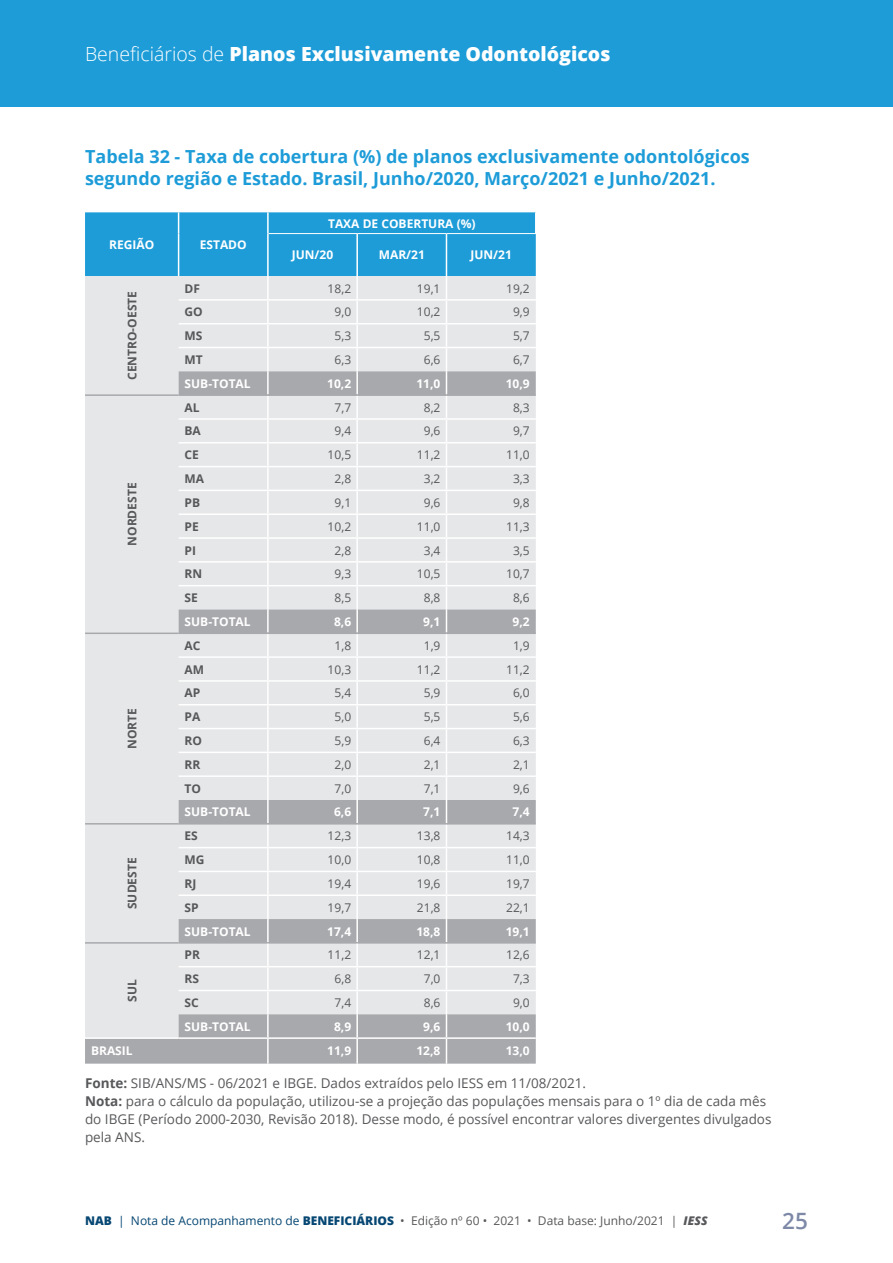
<style>
.page{position:relative;width:893px;height:1263px;background:#fff}
.page>*{position:absolute;margin:0;border:0;box-sizing:border-box;transform-origin:0 0}
.t1{font:600 22.5px "Open Sans";color:#7d89a7}
.t2{font:800 19.5px "Open Sans";color:#fff}
.t3{font:700 18px/22.5px "Open Sans";color:#1d9cd8}
.t4{font:13.5px/18px "Open Sans";color:#57585a}
.t5{font:12px "Open Sans";color:#57585a}
.t6{font:700 12px "Open Sans";color:#fff}
.t7{font:700 12px "Open Sans";color:#57585a}
.s1{font-weight:300}
.s2{font-weight:700}
.s3{font-weight:800;color:#064773}
.s4{color:#064773}
.s5{font-weight:800;font-style:italic}
</style>
<div class="page">
<div style="left:0;top:0;width:893px;height:106px;background:#1d9cd8"></div>
<svg style="left:85px;top:212px;width:451px;height:852px;background:#cfd9e0"></svg>
<hr style="left:269px;top:233px;width:88px;height:1px;background:#fff">
<hr style="left:357px;top:233px;width:89px;height:1px;background:#fff">
<hr style="left:446px;top:233px;width:90px;height:1px;background:#fff">
<h2 class="t2" style="left:85px;top:39px;width:527px"><span class="s1">Beneficiários de</span> Planos Exclusivamente Odontológicos</h2>
<h3 class="t3" style="left:85px;top:144px;width:666px">Tabela 32 - Taxa de cobertura (%) de planos exclusivamente odontológicos segundo região e Estado. Brasil, Junho/2020, Março/2021 e Junho/2021.</h3>
<p class="t6" style="left:109px;top:236px;width:45px">Região</p>
<p class="t6" style="left:200px;top:236px;width:16px">Estado</p>
<p class="t6" style="left:328px;top:215px;width:63px">taxade cobert</p>
<p class="t6" style="left:428px;top:215px;width:49px">ura (%)</p>
<p class="t6" style="left:292px;top:247px;width:43px">Jun/20</p>
<p class="t6" style="left:379px;top:247px;width:48px">Mar/21</p>
<p class="t6" style="left:470px;top:247px;width:43px">Jun/21</p>
<p class="t7" style="left:124px;top:380px;width:90px;rotate:-90deg">CENTRO-OESTE</p>
<p class="t7" style="left:124px;top:546px;width:65px;rotate:-90deg">N ORDESTE</p>
<p class="t7" style="left:124px;top:749px;width:42px;rotate:-90deg">NORTE</p>
<p class="t7" style="left:124px;top:909px;width:53px;rotate:-90deg">SU DESTE</p>
<p class="t7" style="left:124px;top:1002px;width:24px;rotate:-90deg">SUL</p>
<p class="t7" style="left:185px;top:280px;width:17px">DF</p>
<p class="t5" style="left:328px;top:280px;width:25px">18,2</p>
<p class="t5" style="left:417px;top:280px;width:25px">19,1</p>
<p class="t5" style="left:506px;top:280px;width:25px">19,2</p>
<p class="t7" style="left:185px;top:304px;width:20px">GO</p>
<p class="t5" style="left:334px;top:304px;width:18px">9,0</p>
<p class="t5" style="left:417px;top:304px;width:25px">10,2</p>
<p class="t5" style="left:513px;top:304px;width:18px">9,9</p>
<p class="t7" style="left:185px;top:327px;width:19px">MS</p>
<p class="t5" style="left:334px;top:328px;width:18px">5,3</p>
<p class="t5" style="left:424px;top:328px;width:18px">5,5</p>
<p class="t5" style="left:513px;top:328px;width:18px">5,7</p>
<p class="t7" style="left:185px;top:351px;width:20px">MT</p>
<p class="t5" style="left:334px;top:351px;width:18px">6,3</p>
<p class="t5" style="left:424px;top:351px;width:18px">6,6</p>
<p class="t5" style="left:513px;top:351px;width:18px">6,7</p>
<p class="t6" style="left:185px;top:375px;width:68px">SU B-TOTAL</p>
<p class="t6" style="left:327px;top:375px;width:26px">10,2</p>
<p class="t6" style="left:416px;top:375px;width:26px">11,0</p>
<p class="t6" style="left:506px;top:375px;width:26px">10,9</p>
<p class="t7" style="left:185px;top:399px;width:17px">AL</p>
<p class="t5" style="left:334px;top:399px;width:18px">7,7</p>
<p class="t5" style="left:424px;top:399px;width:18px">8,2</p>
<p class="t5" style="left:513px;top:399px;width:18px">8,3</p>
<p class="t7" style="left:185px;top:423px;width:18px">BA</p>
<p class="t5" style="left:334px;top:423px;width:18px">9,4</p>
<p class="t5" style="left:424px;top:423px;width:18px">9,6</p>
<p class="t5" style="left:513px;top:423px;width:18px">9,7</p>
<p class="t7" style="left:185px;top:446px;width:16px">CE</p>
<p class="t5" style="left:328px;top:447px;width:25px">10,5</p>
<p class="t5" style="left:417px;top:447px;width:25px">11,2</p>
<p class="t5" style="left:506px;top:447px;width:25px">11,0</p>
<p class="t7" style="left:185px;top:470px;width:21px">MA</p>
<p class="t5" style="left:334px;top:470px;width:18px">2,8</p>
<p class="t5" style="left:424px;top:470px;width:18px">3,2</p>
<p class="t5" style="left:513px;top:470px;width:18px">3,3</p>
<p class="t7" style="left:185px;top:494px;width:17px">PB</p>
<p class="t5" style="left:334px;top:494px;width:18px">9,1</p>
<p class="t5" style="left:424px;top:494px;width:18px">9,6</p>
<p class="t5" style="left:513px;top:494px;width:18px">9,8</p>
<p class="t7" style="left:185px;top:518px;width:16px">PE</p>
<p class="t5" style="left:328px;top:518px;width:25px">10,2</p>
<p class="t5" style="left:417px;top:518px;width:25px">11,0</p>
<p class="t5" style="left:506px;top:518px;width:25px">11,3</p>
<p class="t7" style="left:185px;top:542px;width:13px">PI</p>
<p class="t5" style="left:334px;top:542px;width:18px">2,8</p>
<p class="t5" style="left:424px;top:542px;width:18px">3,4</p>
<p class="t5" style="left:513px;top:542px;width:18px">3,5</p>
<p class="t7" style="left:185px;top:565px;width:17px">RN</p>
<p class="t5" style="left:334px;top:566px;width:18px">9,3</p>
<p class="t5" style="left:417px;top:566px;width:25px">10,5</p>
<p class="t5" style="left:506px;top:566px;width:25px">10,7</p>
<p class="t7" style="left:185px;top:589px;width:15px">SE</p>
<p class="t5" style="left:334px;top:589px;width:18px">8,5</p>
<p class="t5" style="left:424px;top:589px;width:18px">8,8</p>
<p class="t5" style="left:513px;top:589px;width:18px">8,6</p>
<p class="t6" style="left:185px;top:613px;width:68px">SU B-TOTAL</p>
<p class="t6" style="left:334px;top:613px;width:19px">8,6</p>
<p class="t6" style="left:423px;top:613px;width:19px">9,1</p>
<p class="t6" style="left:513px;top:613px;width:19px">9,2</p>
<p class="t7" style="left:185px;top:637px;width:17px">AC</p>
<p class="t5" style="left:334px;top:637px;width:18px">1,8</p>
<p class="t5" style="left:424px;top:637px;width:18px">1,9</p>
<p class="t5" style="left:513px;top:637px;width:18px">1,9</p>
<p class="t7" style="left:185px;top:661px;width:21px">AM</p>
<p class="t5" style="left:328px;top:661px;width:25px">10,3</p>
<p class="t5" style="left:417px;top:661px;width:25px">11,2</p>
<p class="t5" style="left:506px;top:661px;width:25px">11,2</p>
<p class="t7" style="left:185px;top:685px;width:17px">AP</p>
<p class="t5" style="left:334px;top:685px;width:18px">5,4</p>
<p class="t5" style="left:424px;top:685px;width:18px">5,9</p>
<p class="t5" style="left:513px;top:685px;width:18px">6,0</p>
<p class="t7" style="left:185px;top:708px;width:17px">PA</p>
<p class="t5" style="left:334px;top:709px;width:18px">5,0</p>
<p class="t5" style="left:424px;top:709px;width:18px">5,5</p>
<p class="t5" style="left:513px;top:709px;width:18px">5,6</p>
<p class="t7" style="left:185px;top:732px;width:19px">RO</p>
<p class="t5" style="left:334px;top:732px;width:18px">5,9</p>
<p class="t5" style="left:424px;top:732px;width:18px">6,4</p>
<p class="t5" style="left:513px;top:732px;width:18px">6,3</p>
<p class="t7" style="left:185px;top:756px;width:17px">RR</p>
<p class="t5" style="left:334px;top:756px;width:18px">2,0</p>
<p class="t5" style="left:424px;top:756px;width:18px">2,1</p>
<p class="t5" style="left:513px;top:756px;width:18px">2,1</p>
<p class="t7" style="left:185px;top:780px;width:18px">TO</p>
<p class="t5" style="left:334px;top:780px;width:18px">7,0</p>
<p class="t5" style="left:424px;top:780px;width:18px">7,1</p>
<p class="t5" style="left:513px;top:780px;width:18px">9,6</p>
<p class="t6" style="left:185px;top:804px;width:68px">SU B-TOTAL</p>
<p class="t6" style="left:334px;top:804px;width:19px">6,6</p>
<p class="t6" style="left:423px;top:804px;width:19px">7,1</p>
<p class="t6" style="left:513px;top:804px;width:19px">7,4</p>
<p class="t7" style="left:185px;top:827px;width:15px">ES</p>
<p class="t5" style="left:328px;top:828px;width:25px">12,3</p>
<p class="t5" style="left:417px;top:828px;width:25px">13,8</p>
<p class="t5" style="left:506px;top:828px;width:25px">14,3</p>
<p class="t7" style="left:185px;top:851px;width:22px">MG</p>
<p class="t5" style="left:328px;top:851px;width:25px">10,0</p>
<p class="t5" style="left:417px;top:851px;width:25px">10,8</p>
<p class="t5" style="left:506px;top:851px;width:25px">11,0</p>
<p class="t7" style="left:185px;top:875px;width:13px">RJ</p>
<p class="t5" style="left:328px;top:875px;width:25px">19,4</p>
<p class="t5" style="left:417px;top:875px;width:25px">19,6</p>
<p class="t5" style="left:506px;top:875px;width:25px">19,7</p>
<p class="t7" style="left:185px;top:899px;width:16px">SP</p>
<p class="t5" style="left:328px;top:899px;width:25px">19,7</p>
<p class="t5" style="left:417px;top:899px;width:25px">21,8</p>
<p class="t5" style="left:506px;top:899px;width:25px">22,1</p>
<p class="t6" style="left:185px;top:923px;width:68px">SU B-TOTAL</p>
<p class="t6" style="left:327px;top:923px;width:26px">17,4</p>
<p class="t6" style="left:416px;top:923px;width:26px">18,8</p>
<p class="t6" style="left:506px;top:923px;width:26px">19,1</p>
<p class="t7" style="left:185px;top:946px;width:17px">PR</p>
<p class="t5" style="left:328px;top:947px;width:25px">11,2</p>
<p class="t5" style="left:417px;top:947px;width:25px">12,1</p>
<p class="t5" style="left:506px;top:947px;width:25px">12,6</p>
<p class="t7" style="left:185px;top:970px;width:16px">RS</p>
<p class="t5" style="left:334px;top:970px;width:18px">6,8</p>
<p class="t5" style="left:424px;top:970px;width:18px">7,0</p>
<p class="t5" style="left:513px;top:970px;width:18px">7,3</p>
<p class="t7" style="left:185px;top:994px;width:16px">SC</p>
<p class="t5" style="left:334px;top:994px;width:18px">7,4</p>
<p class="t5" style="left:424px;top:994px;width:18px">8,6</p>
<p class="t5" style="left:513px;top:994px;width:18px">9,0</p>
<p class="t6" style="left:185px;top:1018px;width:68px">SU B-TOTAL</p>
<p class="t6" style="left:334px;top:1018px;width:19px">8,9</p>
<p class="t6" style="left:423px;top:1018px;width:19px">9,6</p>
<p class="t6" style="left:506px;top:1018px;width:26px">10,0</p>
<p class="t6" style="left:91px;top:1043px;width:43px">BRASIL</p>
<p class="t6" style="left:327px;top:1043px;width:26px">11,9</p>
<p class="t6" style="left:416px;top:1043px;width:26px">12,8</p>
<p class="t6" style="left:506px;top:1043px;width:26px">13,0</p>
<p class="t4" style="left:85px;top:1074px;width:688px"><span class="s2">Fonte:</span> SIB/ANS/MS - 06/2021 e IBGE. Dados extraídos pelo IESS em 11/08/2021.<br><span class="s2">Nota:</span> para o cálculo da população, utilizou-se a projeção das populações mensais para o 1º dia de cada mês do IBGE (Período 2000-2030, Revisão 2018). Desse modo, é possível encontrar valores divergentes divulgados pela ANS.</p>
<p class="t5" style="left:85px;top:1212px;width:624px"><span class="s3">NAB</span> <span class="s4">| Nota de Acompanhamento de</span> <span class="s3">Ben eficiários</span> • Edição nº 60 • 2021 • Data base: Junho/2021 | <span class="s5">IESS</span></p>
<h1 class="t1" style="left:782px;top:1205px;width:27px">25</h1>
</div>
